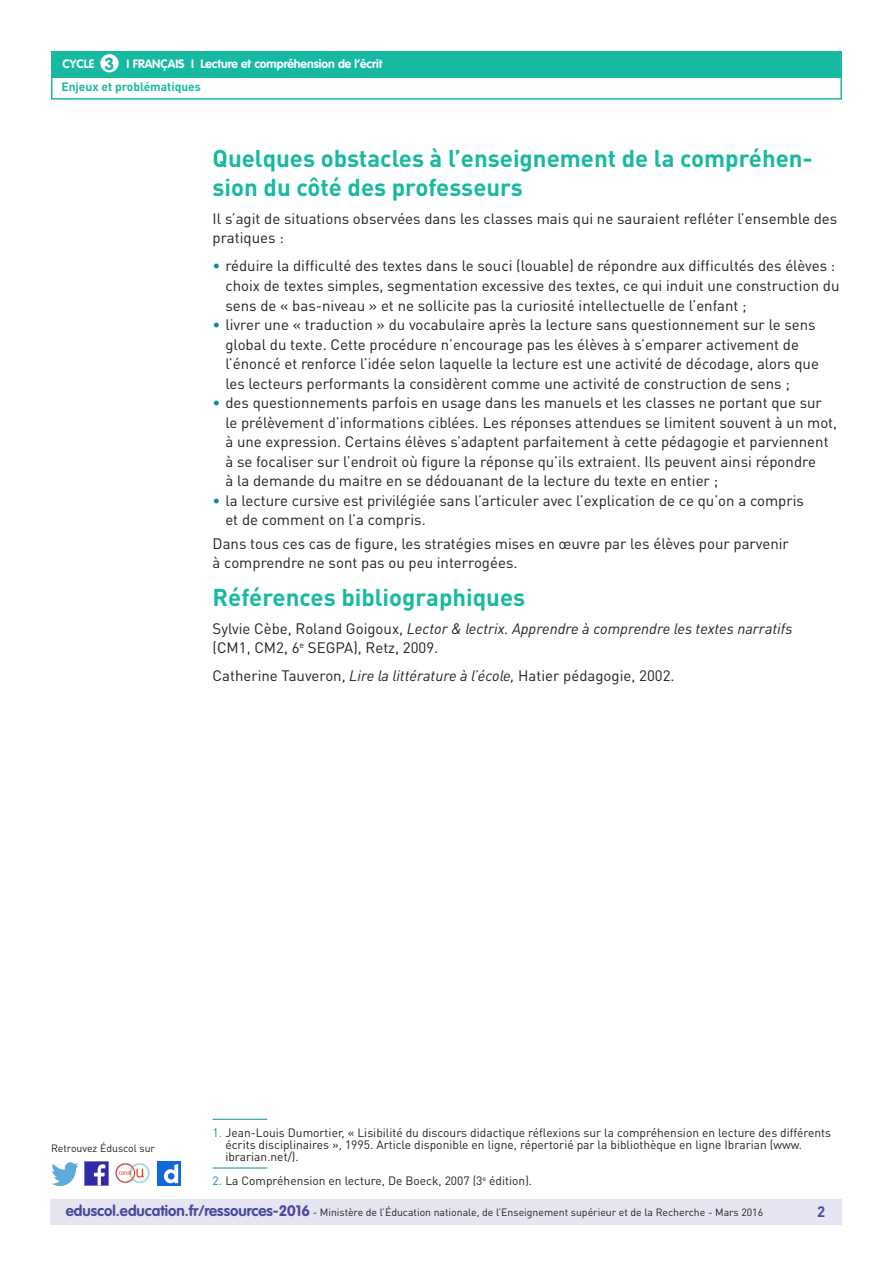
<style>
.page{position:relative;width:893px;height:1263px;background:#fff}
.page>*{position:absolute;margin:0;border:0;box-sizing:border-box;transform-origin:0 0}
._03_Titre_de_niveau{font:700 24px/28.8px "DIN Pro";color:#17baa1}
.t1{font:700 17.25px "VAG Rounded Std";color:#17baa1}
._08_Liste_à_puces_ni{font:15px/19.5px "DIN Pro";color:#231f20}
._06_Texte_courant{font:15px/19.5px "DIN Pro";color:#231f20}
._06_Texte_courant-2{font:italic 15px/19.5px "DIN Pro";color:#231f20}
.t2{font:700 15px "DIN Pro";color:#4a489e}
._13_Note_bas_de_page{font:12px/12px "DIN Pro";color:#231f20}
._02_Catégorie_ressou{font:700 12px "VAG Rounded Std";color:#fff}
.t3{font:700 12px "DIN Pro";color:#17baa1}
.t4{font:10.5px "DIN Pro";color:#231f20}
.s1{color:#16879f}
.s2{font-style:normal}
.s3{font-style:italic}
.s4{font-family:"VAG Rounded Std";font-weight:700;font-size:15px;color:#4a489e}
</style>
<div class="page">
<div style="left:50px;top:1199px;width:791px;height:26px;background:#e6e5f2"></div>
<div style="left:51px;top:51px;width:791px;height:27px;background:#17baa1"></div>
<div style="left:100px;top:54px;width:19px;height:18px;background:#fff;border-radius:50%"></div>
<div style="left:51px;top:75px;width:791px;height:25px;border:2px solid #17baa1"></div>
<img style="left:85px;top:1162px;width:23px;height:23px">
<img style="left:51px;top:1163px;width:28px;height:22px">
<img style="left:158px;top:1162px;width:22px;height:23px">
<img style="left:115px;top:1163px;width:35px;height:21px">
<hr style="left:213px;top:1119px;width:54px;height:1px;background:#16879f">
<hr style="left:213px;top:1168px;width:54px;height:1px;background:#16879f">
<p class="t1" style="left:105px;top:53px;width:11px">3</p>
<p class="_02_Catégorie_ressou" style="left:200px;top:57px;width:183px">Lecture et compréhension de l’écrit</p>
<p class="t3" style="left:61px;top:79px;width:141px">Enjeux et problématiques</p>
<p class="_02_Catégorie_ressou" style="left:63px;top:57px;width:33px">CYCLE</p>
<p class="_02_Catégorie_ressou" style="left:127px;top:57px;width:69px">I FRANÇAIS I</p>
<p class="_03_Titre_de_niveau" style="left:213px;top:143px;width:602px">Quelques obstacles à l’enseignement de la compréhen&shy;sion du côté des professeurs</p>
<p class="_06_Texte_courant" style="left:213px;top:208px;width:626px">Il s’agit de situations observées dans les classes mais qui ne sauraient refléter l’ensemble des pratiques :</p>
<p class="_08_Liste_à_puces_ni" style="left:225px;top:256px;width:616px;text-indent:-13px"><span class="s1">•</span> réduire la difficulté des textes dans le souci (louable) de répondre aux difficultés des élèves : choix de textes simples, segmentation excessive des textes, ce qui induit une construction du sens de « bas-niveau » et ne sollicite pas la curiosité intellectuelle de l’enfant ;</p>
<p class="_08_Liste_à_puces_ni" style="left:225px;top:314px;width:595px;text-indent:-13px"><span class="s1">•</span> livrer une « traduction » du vocabulaire après la lecture sans questionnement sur le sens global du texte. Cette procédure n’encourage pas les élèves à s’emparer activement de l’énoncé et renforce l’idée selon laquelle la lecture est une activité de décodage, alors que les lecteurs performants la considèrent comme une activité de construction de sens ;</p>
<p class="_08_Liste_à_puces_ni" style="left:225px;top:392px;width:613px;text-indent:-13px"><span class="s1">•</span> des questionnements parfois en usage dans les manuels et les classes ne portant que sur le prélèvement d’informations ciblées. Les réponses attendues se limitent souvent à un mot, à une expression. Certains élèves s’adaptent parfaitement à cette pédagogie et parviennent à se focaliser sur l’endroit où figure la réponse qu’ils extraient. Ils peuvent ainsi répondre<br>à la demande du maitre en se dédouanant de la lecture du texte en entier ;</p>
<p class="_08_Liste_à_puces_ni" style="left:225px;top:490px;width:580px;text-indent:-13px"><span class="s1">•</span> la lecture cursive est privilégiée sans l’articuler avec l’explication de ce qu’on a compris et de comment on l’a compris.</p>
<p class="_06_Texte_courant" style="left:213px;top:533px;width:578px">Dans tous ces cas de figure, les stratégies mises en œuvre par les élèves pour parvenir à comprendre ne sont pas ou peu interrogées.</p>
<p class="_03_Titre_de_niveau" style="left:213px;top:581px;width:314px">Références bibliographiques</p>
<p class="_06_Texte_courant-2" style="left:213px;top:618px;width:581px"><span class="s2">Sylvie Cèbe, Roland Goigoux,</span> Lector &amp; lectrix. Apprendre à comprendre les textes narratifs <span class="s2">(CM1, CM2, 6</span><sup>e</sup> <span class="s2">SEGPA), Retz, 2009.</span></p>
<p class="_06_Texte_courant" style="left:213px;top:665px;width:463px">Catherine Tauveron, <span class="s3">Lire la littérature à l’école,</span> Hatier pédagogie, 2002.</p>
<p class="t4" style="left:51px;top:1141px;width:106px">Retrouvez Éduscol sur</p>
<p class="_13_Note_bas_de_page" style="left:225px;top:1126px;width:607px;text-indent:-13px"><span class="s1">1.</span> Jean-Louis Dumortier, « Lisibilité du discours didactique réflexions sur la compréhension en lecture des différents écrits disciplinaires », 1995. Article disponible en ligne, répertorié par la bibliothèque en ligne Ibrarian (www. ibrarian.net/).</p>
<p class="_13_Note_bas_de_page" style="left:213px;top:1174px;width:321px"><span class="s1">2.</span> La Compréhension en lecture, De Boeck, 2007 (3<sup>e</sup> édition).</p>
<p class="t4" style="left:66px;top:1205px;width:699px"><span class="s4">eduscol.education.fr/ressources-2016</span> - Ministère de l’Éducation nationale, de l’Enseignement supérieur et de la Recherche - Mars 2016</p>
<p class="t2" style="left:817px;top:1201px;width:10px">2</p>
</div>
